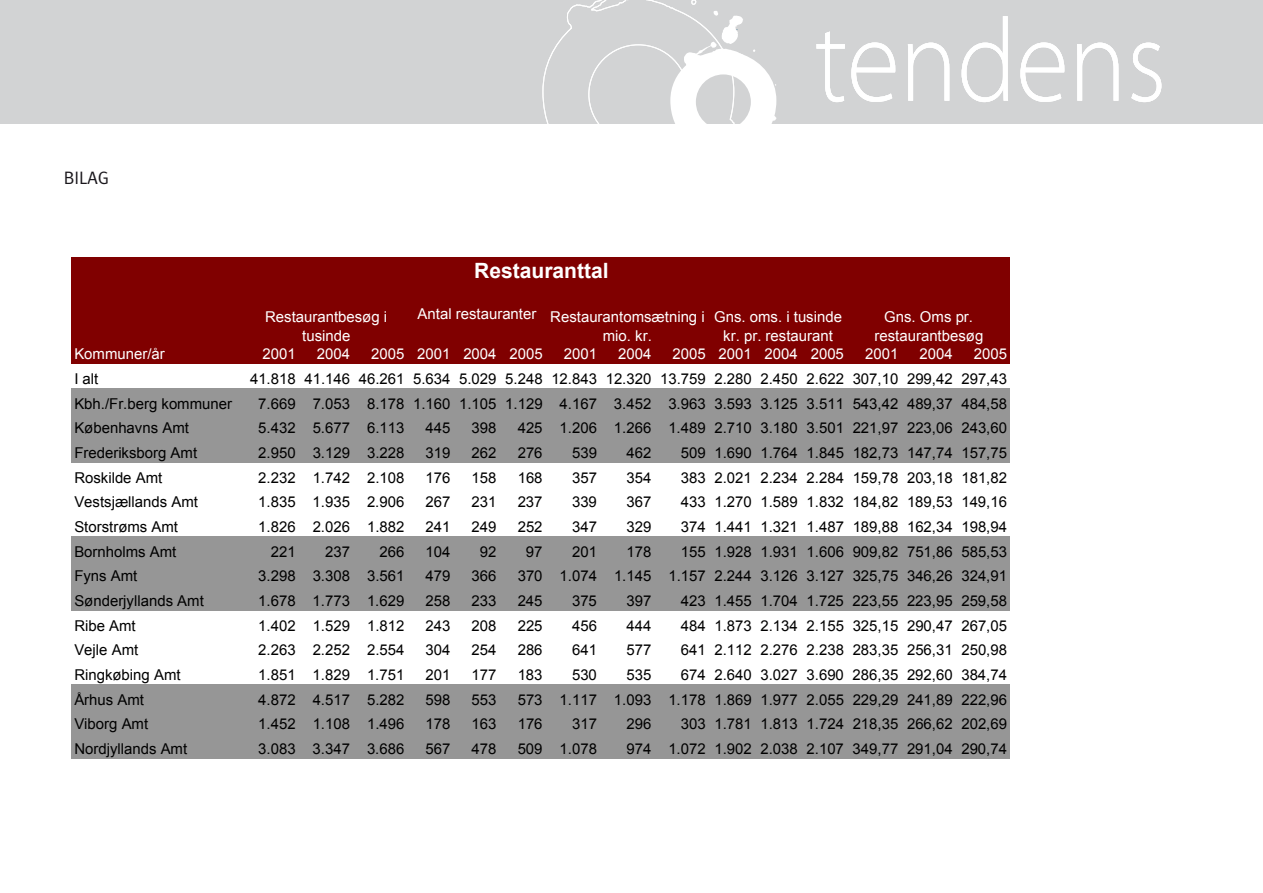
<style>
.page{position:relative;width:1263px;height:893px;background:#fff}
.page>*{position:absolute;margin:0;border:0;box-sizing:border-box;transform-origin:0 0}
.t1{font:700 21px "Arial";color:#fff}
.t2{font:18px "Meta Normal";color:#1a171c}
.t3{font:15px "Arial";color:#000}
.t4{font:15px/18.6px "Arial";color:#fff;text-align:center}
</style>
<div class="page">
<div style="left:631px;top:0;width:632px;height:162px;background:#d2d3d4"></div>
<div style="left:0;top:0;width:631px;height:162px;background:#d2d3d4"></div>
<svg style="left:528px;top:0;width:248px;height:125px"></svg>
<svg style="left:816px;top:32px;width:29px;height:70px"></svg>
<svg style="left:851px;top:43px;width:44px;height:59px"></svg>
<svg style="left:908px;top:43px;width:41px;height:58px"></svg>
<svg style="left:961px;top:16px;width:47px;height:86px"></svg>
<svg style="left:1020px;top:43px;width:44px;height:59px"></svg>
<svg style="left:1077px;top:43px;width:41px;height:58px"></svg>
<svg style="left:1131px;top:43px;width:30px;height:59px"></svg>
<div style="left:0;top:125px;width:1263px;height:768px;background:#fff"></div>
<div style="left:71px;top:257px;width:939px;height:107px;background:#800000"></div>
<div style="left:71px;top:388px;width:939px;height:75px;background:#969696"></div>
<div style="left:71px;top:536px;width:939px;height:75px;background:#969696"></div>
<div style="left:71px;top:684px;width:939px;height:75px;background:#969696"></div>
<p class="t2" style="left:64px;top:168px;width:47px">BILAG</p>
<p class="t1" style="left:474px;top:257px;width:136px">Restauranttal</p>
<p class="t4" style="left:265px;top:308px;width:124px">Restaurantbesøg i tusinde</p>
<p class="t4" style="left:418px;top:304px;width:120px">Antal restauranter</p>
<p class="t4" style="left:550px;top:308px;width:156px">Restaurantomsætning i mio. kr.</p>
<p class="t4" style="left:714px;top:308px;width:129px">Gns. oms. i tusinde kr. pr. restaurant</p>
<p class="t4" style="left:874px;top:308px;width:110px">Gns. Oms pr. restaurantbesøg</p>
<p class="t4" style="left:74px;top:345px;width:92px">Kommuner/år</p>
<p class="t4" style="left:262px;top:345px;width:35px">2001</p>
<p class="t4" style="left:317px;top:345px;width:35px">2004</p>
<p class="t4" style="left:371px;top:345px;width:173px">2005 2001 2004 2005</p>
<p class="t4" style="left:564px;top:345px;width:35px">2001</p>
<p class="t4" style="left:618px;top:345px;width:35px">2004</p>
<p class="t4" style="left:672px;top:345px;width:173px">2005 2001 2004 2005</p>
<p class="t4" style="left:865px;top:345px;width:35px">2001</p>
<p class="t4" style="left:919px;top:345px;width:35px">2004</p>
<p class="t4" style="left:974px;top:345px;width:35px">2005</p>
<p class="t3" style="left:74px;top:369px;width:26px">I alt</p>
<p class="t3" style="left:250px;top:369px;width:758px">41.818 41.146 46.261 5.634 5.029 5.248 12.843 12.320 13.759 2.280 2.450 2.622 307,10 299,42 297,43</p>
<p class="t3" style="left:74px;top:394px;width:159px">Kbh./Fr.berg kommuner</p>
<p class="t3" style="left:258px;top:394px;width:750px">7.669 7.053 8.178 1.160 1.105 1.129 4.167 3.452 3.963 3.593 3.125 3.511 543,42 489,37 484,58</p>
<p class="t3" style="left:74px;top:418px;width:116px">Københavns Amt</p>
<p class="t3" style="left:258px;top:418px;width:148px">5.432 5.677 6.113</p>
<p class="t3" style="left:425px;top:418px;width:26px">445</p>
<p class="t3" style="left:472px;top:418px;width:26px">398</p>
<p class="t3" style="left:518px;top:418px;width:491px">425 1.206 1.266 1.489 2.710 3.180 3.501 221,97 223,06 243,60</p>
<p class="t3" style="left:74px;top:443px;width:124px">Frederiksborg Amt</p>
<p class="t3" style="left:258px;top:443px;width:148px">2.950 3.129 3.228</p>
<p class="t3" style="left:425px;top:443px;width:26px">319</p>
<p class="t3" style="left:472px;top:443px;width:26px">262</p>
<p class="t3" style="left:518px;top:443px;width:26px">276</p>
<p class="t3" style="left:572px;top:443px;width:26px">539</p>
<p class="t3" style="left:626px;top:443px;width:26px">462</p>
<p class="t3" style="left:681px;top:443px;width:328px">509 1.690 1.764 1.845 182,73 147,74 157,75</p>
<p class="t3" style="left:74px;top:468px;width:89px">Roskilde Amt</p>
<p class="t3" style="left:258px;top:468px;width:148px">2.232 1.742 2.108</p>
<p class="t3" style="left:425px;top:468px;width:26px">176</p>
<p class="t3" style="left:472px;top:468px;width:26px">158</p>
<p class="t3" style="left:518px;top:468px;width:26px">168</p>
<p class="t3" style="left:572px;top:468px;width:26px">357</p>
<p class="t3" style="left:626px;top:468px;width:26px">354</p>
<p class="t3" style="left:681px;top:468px;width:328px">383 2.021 2.234 2.284 159,78 203,18 181,82</p>
<p class="t3" style="left:74px;top:492px;width:125px">Vestsjællands Amt</p>
<p class="t3" style="left:258px;top:492px;width:148px">1.835 1.935 2.906</p>
<p class="t3" style="left:425px;top:492px;width:26px">267</p>
<p class="t3" style="left:472px;top:492px;width:26px">231</p>
<p class="t3" style="left:518px;top:492px;width:26px">237</p>
<p class="t3" style="left:572px;top:492px;width:26px">339</p>
<p class="t3" style="left:626px;top:492px;width:26px">367</p>
<p class="t3" style="left:681px;top:492px;width:328px">433 1.270 1.589 1.832 184,82 189,53 149,16</p>
<p class="t3" style="left:74px;top:517px;width:105px">Storstrøms Amt</p>
<p class="t3" style="left:258px;top:517px;width:148px">1.826 2.026 1.882</p>
<p class="t3" style="left:425px;top:517px;width:26px">241</p>
<p class="t3" style="left:472px;top:517px;width:26px">249</p>
<p class="t3" style="left:518px;top:517px;width:26px">252</p>
<p class="t3" style="left:572px;top:517px;width:26px">347</p>
<p class="t3" style="left:626px;top:517px;width:26px">329</p>
<p class="t3" style="left:681px;top:517px;width:328px">374 1.441 1.321 1.487 189,88 162,34 198,94</p>
<p class="t3" style="left:74px;top:542px;width:104px">Bornholms Amt</p>
<p class="t3" style="left:271px;top:542px;width:26px">221</p>
<p class="t3" style="left:325px;top:542px;width:26px">237</p>
<p class="t3" style="left:379px;top:542px;width:26px">266</p>
<p class="t3" style="left:425px;top:542px;width:26px">104</p>
<p class="t3" style="left:480px;top:542px;width:18px">92</p>
<p class="t3" style="left:526px;top:542px;width:18px">97</p>
<p class="t3" style="left:572px;top:542px;width:26px">201</p>
<p class="t3" style="left:626px;top:542px;width:26px">178</p>
<p class="t3" style="left:681px;top:542px;width:328px">155 1.928 1.931 1.606 909,82 751,86 585,53</p>
<p class="t3" style="left:74px;top:566px;width:65px">Fyns Amt</p>
<p class="t3" style="left:258px;top:566px;width:148px">3.298 3.308 3.561</p>
<p class="t3" style="left:425px;top:566px;width:26px">479</p>
<p class="t3" style="left:472px;top:566px;width:26px">366</p>
<p class="t3" style="left:518px;top:566px;width:491px">370 1.074 1.145 1.157 2.244 3.126 3.127 325,75 346,26 324,91</p>
<p class="t3" style="left:74px;top:591px;width:131px">Sønderjyllands Amt</p>
<p class="t3" style="left:258px;top:591px;width:148px">1.678 1.773 1.629</p>
<p class="t3" style="left:425px;top:591px;width:26px">258</p>
<p class="t3" style="left:472px;top:591px;width:26px">233</p>
<p class="t3" style="left:518px;top:591px;width:26px">245</p>
<p class="t3" style="left:572px;top:591px;width:26px">375</p>
<p class="t3" style="left:626px;top:591px;width:26px">397</p>
<p class="t3" style="left:681px;top:591px;width:328px">423 1.455 1.704 1.725 223,55 223,95 259,58</p>
<p class="t3" style="left:74px;top:616px;width:63px">Ribe Amt</p>
<p class="t3" style="left:258px;top:616px;width:148px">1.402 1.529 1.812</p>
<p class="t3" style="left:425px;top:616px;width:26px">243</p>
<p class="t3" style="left:472px;top:616px;width:26px">208</p>
<p class="t3" style="left:518px;top:616px;width:26px">225</p>
<p class="t3" style="left:572px;top:616px;width:26px">456</p>
<p class="t3" style="left:626px;top:616px;width:26px">444</p>
<p class="t3" style="left:681px;top:616px;width:328px">484 1.873 2.134 2.155 325,15 290,47 267,05</p>
<p class="t3" style="left:74px;top:640px;width:65px">Vejle Amt</p>
<p class="t3" style="left:258px;top:640px;width:148px">2.263 2.252 2.554</p>
<p class="t3" style="left:425px;top:640px;width:26px">304</p>
<p class="t3" style="left:472px;top:640px;width:26px">254</p>
<p class="t3" style="left:518px;top:640px;width:26px">286</p>
<p class="t3" style="left:572px;top:640px;width:26px">641</p>
<p class="t3" style="left:626px;top:640px;width:26px">577</p>
<p class="t3" style="left:681px;top:640px;width:328px">641 2.112 2.276 2.238 283,35 256,31 250,98</p>
<p class="t3" style="left:74px;top:665px;width:108px">Ringkøbing Amt</p>
<p class="t3" style="left:258px;top:665px;width:148px">1.851 1.829 1.751</p>
<p class="t3" style="left:425px;top:665px;width:26px">201</p>
<p class="t3" style="left:472px;top:665px;width:26px">177</p>
<p class="t3" style="left:518px;top:665px;width:26px">183</p>
<p class="t3" style="left:572px;top:665px;width:26px">530</p>
<p class="t3" style="left:626px;top:665px;width:26px">535</p>
<p class="t3" style="left:681px;top:665px;width:328px">674 2.640 3.027 3.690 286,35 292,60 384,74</p>
<p class="t3" style="left:74px;top:690px;width:71px">Århus Amt</p>
<p class="t3" style="left:258px;top:690px;width:148px">4.872 4.517 5.282</p>
<p class="t3" style="left:425px;top:690px;width:26px">598</p>
<p class="t3" style="left:472px;top:690px;width:26px">553</p>
<p class="t3" style="left:518px;top:690px;width:491px">573 1.117 1.093 1.178 1.869 1.977 2.055 229,29 241,89 222,96</p>
<p class="t3" style="left:74px;top:714px;width:75px">Viborg Amt</p>
<p class="t3" style="left:258px;top:714px;width:148px">1.452 1.108 1.496</p>
<p class="t3" style="left:425px;top:714px;width:26px">178</p>
<p class="t3" style="left:472px;top:714px;width:26px">163</p>
<p class="t3" style="left:518px;top:714px;width:26px">176</p>
<p class="t3" style="left:572px;top:714px;width:26px">317</p>
<p class="t3" style="left:626px;top:714px;width:26px">296</p>
<p class="t3" style="left:681px;top:714px;width:328px">303 1.781 1.813 1.724 218,35 266,62 202,69</p>
<p class="t3" style="left:74px;top:739px;width:114px">Nordjyllands Amt</p>
<p class="t3" style="left:258px;top:739px;width:148px">3.083 3.347 3.686</p>
<p class="t3" style="left:425px;top:739px;width:26px">567</p>
<p class="t3" style="left:472px;top:739px;width:26px">478</p>
<p class="t3" style="left:518px;top:739px;width:81px">509 1.078</p>
<p class="t3" style="left:626px;top:739px;width:382px">974 1.072 1.902 2.038 2.107 349,77 291,04 290,74</p>
</div>
